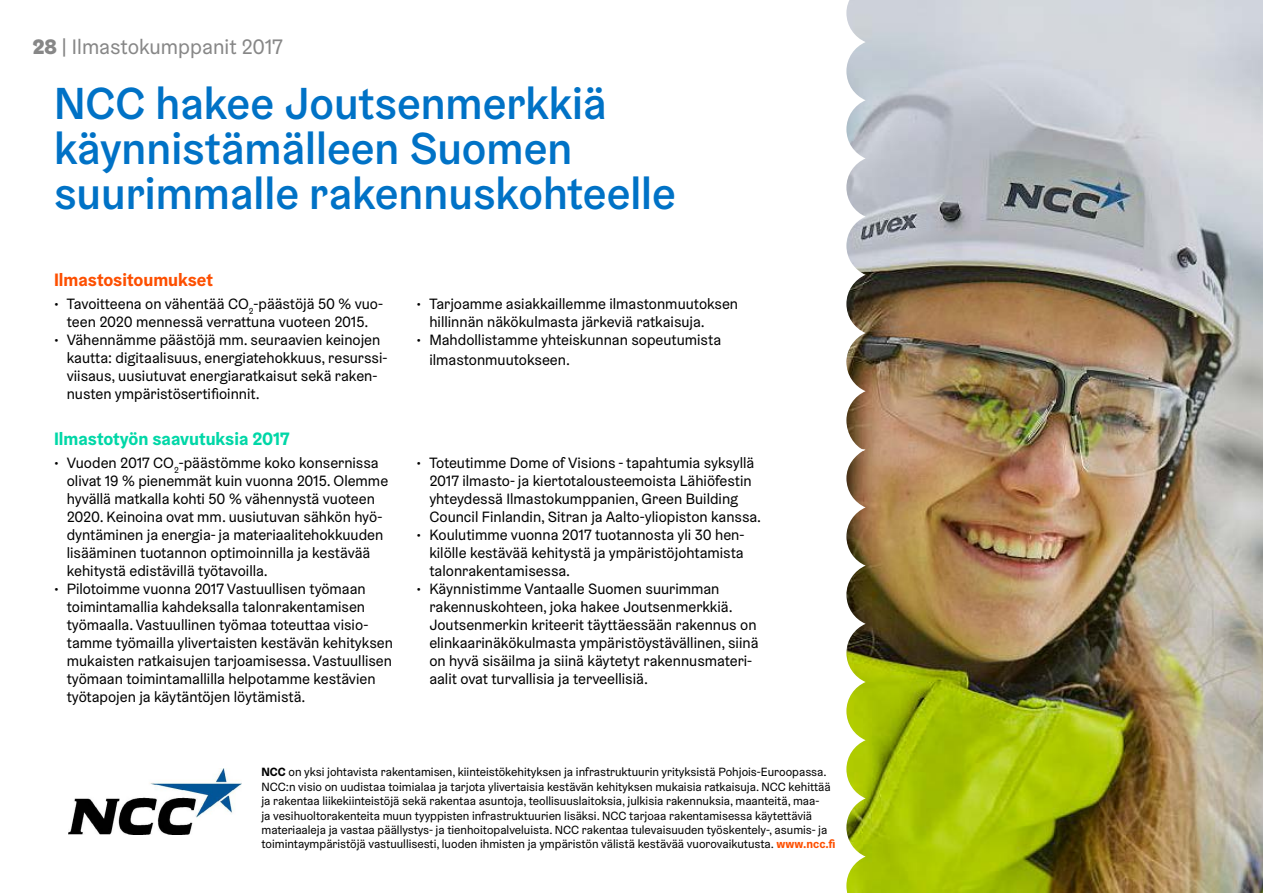
<style>
.page{position:relative;width:1263px;height:893px;background:#fff}
.page>*{position:absolute;margin:0;border:0;box-sizing:border-box;transform-origin:0 0}
.t1{font:500 45px/45px "Helsinki Grotesk";color:#0072c6}
.t2{font:21px "Helsinki Grotesk";color:#878787}
.t3{font:700 18px "Helsinki Grotesk";color:#00d7a7}
.t4{font:700 18px "Helsinki Grotesk";color:#fd4f00}
.t5{font:15px/18px "Helsinki Grotesk";color:#000}
.t6{font:12px/14.4px "Helsinki Grotesk";color:#000}
.t7{font:8.7px "Helsinki Grotesk";color:#000}
.s1{font-weight:900}
.s2{font-weight:700}
.s3{font-weight:700;color:#fd4f00}
</style>
<div class="page">
<img style="left:866px;top:0;width:397px;height:893px">
<svg style="left:846px;top:0;width:20px;height:893px"></svg>
<img style="left:68px;top:768px;width:174px;height:67px">
<h2 class="t2" style="left:33px;top:33px;width:251px"><span class="s1">28</span> | Ilmastokumppanit 2017</h2>
<h1 class="t1" style="left:54px;top:80px;width:623px">NCC hakee Joutsenmerkkiä käynnistämälleen Suomen suurimmalle rakennuskohteelle</h1>
<p class="t4" style="left:54px;top:269px;width:160px">Ilmastositoumukset</p>
<p class="t5" style="left:54px;top:294px;width:6px">•</p>
<p class="t5" style="left:54px;top:330px;width:6px">•</p>
<p class="t5" style="left:67px;top:294px;width:318px">Tavoitteena on vähentää CO -päästöjä 50 % vuo-</p>
<p class="t7" style="left:249px;top:305px;width:6px">2</p>
<p class="t5" style="left:67px;top:312px;width:315px">teen 2020 mennessä verrattuna vuoteen 2015.<br>Vähennämme päästöjä mm. seuraavien keinojen</p>
<p class="t5" style="left:67px;top:348px;width:322px">kautta: digitaalisuus, energiatehokkuus, resurssi-</p>
<p class="t5" style="left:67px;top:366px;width:312px">viisaus, uusiutuvat energiaratkaisut sekä raken-</p>
<p class="t5" style="left:67px;top:384px;width:195px">nusten ympäristösertifioinnit.</p>
<p class="t3" style="left:54px;top:427px;width:237px">Ilmastotyön saavutuksia 2017</p>
<p class="t5" style="left:54px;top:454px;width:6px">•</p>
<p class="t5" style="left:54px;top:580px;width:6px">•</p>
<p class="t5" style="left:67px;top:454px;width:313px">Vuoden 2017 CO -päästömme koko konsernissa</p>
<p class="t7" style="left:174px;top:465px;width:6px">2</p>
<p class="t5" style="left:67px;top:472px;width:323px">olivat 19 % pienemmät kuin vuonna 2015. Olemme hyvällä matkalla kohti 50 % vähennystä vuoteen</p>
<p class="t5" style="left:67px;top:526px;width:318px">dyntäminen ja energia ja- materiaalitehokkuuden</p>
<p class="t5" style="left:67px;top:508px;width:317px">2020. Keinoina ovat mm. uusiutuvan sähkön hyö-</p>
<p class="t5" style="left:67px;top:544px;width:305px">lisääminen tuotannon optimoinnilla ja kestävää kehitystä edistävillä työtavoilla.<br>Pilotoimme vuonna 2017 Vastuullisen työmaan</p>
<p class="t5" style="left:67px;top:598px;width:300px">toimintamallia kahdeksalla talonrakentamisen</p>
<p class="t5" style="left:67px;top:634px;width:328px">tamme työmailla ylivertaisten kestävän kehityksen</p>
<p class="t5" style="left:67px;top:616px;width:303px">työmaalla.Vastuullinen työmaa toteuttaa visio-</p>
<p class="t5" style="left:67px;top:652px;width:327px">mukaisten ratkaisujen tarjoamisessa.Vastuullisen työmaan toimintamallilla helpotamme kestävien työtapojen ja käytäntöjen löytämistä.</p>
<p class="t5" style="left:417px;top:294px;width:6px">•</p>
<p class="t5" style="left:417px;top:330px;width:6px">•</p>
<p class="t5" style="left:429px;top:294px;width:310px">Tarjoamme asiakkaillemme ilmastonmuutoksen</p>
<p class="t5" style="left:429px;top:312px;width:293px">hillinnän näkökulmasta järkeviä ratkaisuja.<br>Mahdollistamme yhteiskunnan sopeutumista</p>
<p class="t5" style="left:429px;top:350px;width:142px">ilmastonmuutokseen.</p>
<p class="t5" style="left:417px;top:454px;width:6px">•</p>
<p class="t5" style="left:417px;top:526px;width:6px">•</p>
<p class="t5" style="left:417px;top:580px;width:6px">•</p>
<p class="t5" style="left:429px;top:454px;width:326px">Toteutimme Dome of Visions - tapahtumia syksyllä</p>
<p class="t5" style="left:429px;top:472px;width:333px">2017 ilmasto ja- kiertotalousteemoista Lähiöfestin yhteydessä Ilmastokumppanien, Green Building<br>Council Finlandin, Sitran ja Aalto-yliopiston kanssa.</p>
<p class="t5" style="left:429px;top:544px;width:316px">kilölle kestävää kehitystä ja ympäristöjohtamista</p>
<p class="t5" style="left:429px;top:526px;width:317px">Koulutimme vuonna 2017 tuotannosta yli 30 hen-</p>
<p class="t5" style="left:429px;top:562px;width:292px">talonrakentamisessa.<br>Käynnistimme Vantaalle Suomen suurimman</p>
<p class="t5" style="left:429px;top:598px;width:331px">rakennuskohteen, joka hakee Joutsenmerkkiä.<br>Joutsenmerkin kriteerit täyttäessään rakennus on elinkaarinäkökulmasta ympäristöystävällinen, siinä</p>
<p class="t5" style="left:429px;top:670px;width:220px">aalit ovat turvallisia ja terveellisiä.</p>
<p class="t5" style="left:429px;top:652px;width:324px">on hyvä sisäilma ja siinä käytetyt rakennusmateri-</p>
<p class="t6" style="left:261px;top:765px;width:571px"><span class="s2">NCC</span> on yksi johtavista rakentamisen, kiinteistökehityksen ja infrastruktuurin yrityksistä Pohjois-Euroopassa.<br>NCC n: visio on uudistaa toimialaa ja tarjota ylivertaisia kestävän kehityksen mukaisia ratkaisuja. NCC kehittää</p>
<p class="t6" style="left:261px;top:808px;width:552px">ja vesihuoltorakenteita muun tyyppisten infrastruktuurien lisäksi. NCC tarjoaa rakentamisessa käytettäviä</p>
<p class="t6" style="left:261px;top:794px;width:559px">ja rakentaa liikekiinteistöjä sekä rakentaa asuntoja, teollisuuslaitoksia, julkisia rakennuksia, maanteitä, maa-</p>
<p class="t6" style="left:261px;top:822px;width:575px">materiaaleja ja vastaa päällystys ja- tienhoitopalveluista. NCC rakentaa tulevaisuuden työskentely-, asumis ja&shy;toimintaympäristöjä vastuullisesti, luoden ihmisten ja ympäristön välistä kestävää vuorovaikutusta. <span class="s3">www.ncc f i.</span></p>
</div>
